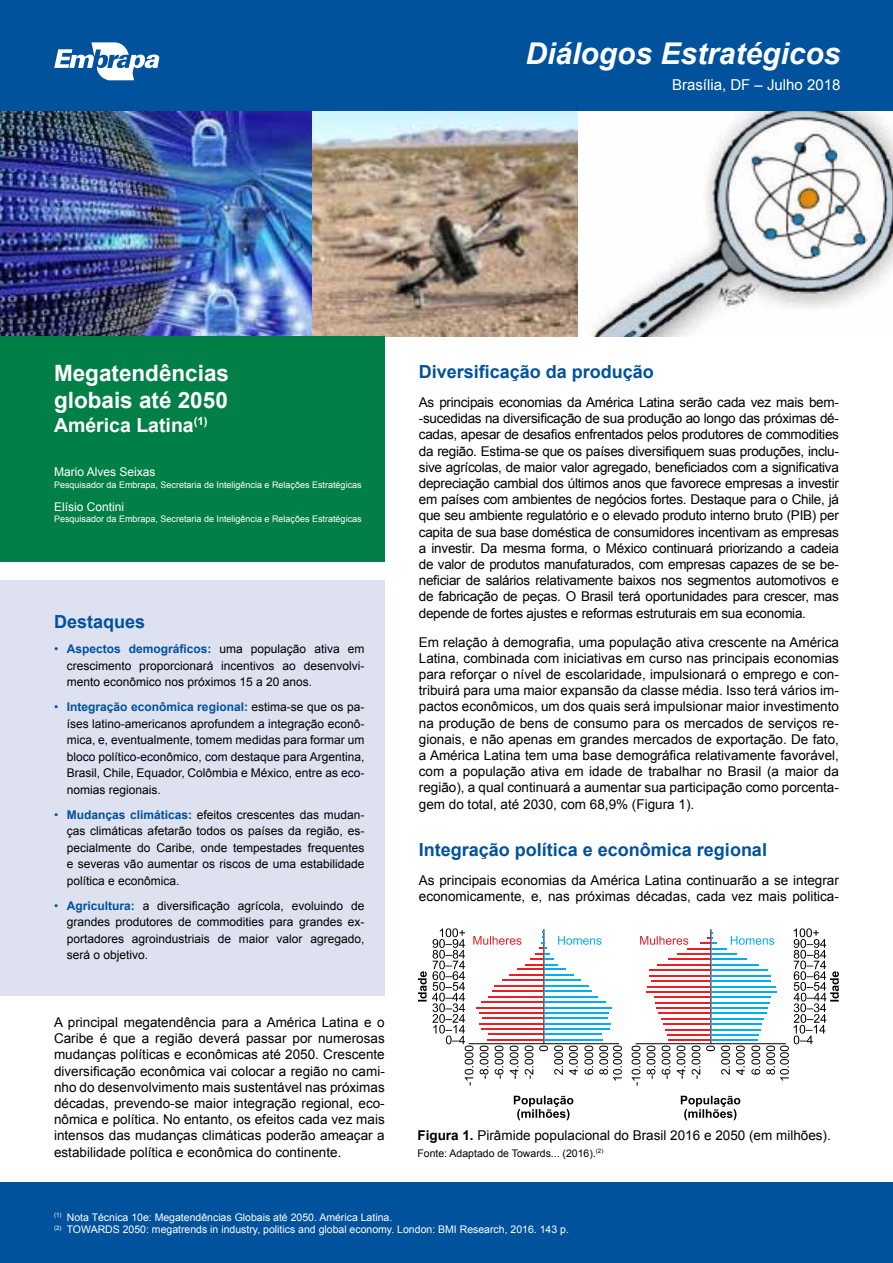
<style>
.page{position:relative;width:893px;height:1263px;background:#fff}
.page>*{position:absolute;margin:0;border:0;box-sizing:border-box;transform-origin:0 0}
.t1{font:italic 700 30px "Arial";color:#fff}
.t2{font:700 22.5px/27px "Arial";color:#fff}
.t3{font:700 19.5px "Arial";color:#fff}
.t4{font:700 18px "Arial";color:#00529c}
.t5{font:15px "Arial";color:#fff}
.t6{font:13.5px/16.2px "Arial";color:#000;text-align:justify}
.t7{font:12px/16.5px "Arial";color:#000;text-align:justify}
.t8{font:12px "Arial";color:#fff}
.t9{font:10.5px/12.6px "Arial";color:#fff}
.t10{font:10.5px "Arial";color:#000}
.t11{font:9px "Arial";color:#fff}
.s1{color:#00529c}
.s2{font-weight:700;color:#00529c}
.s3{font-weight:700}
</style>
<div class="page">
<svg style="left:418px;top:928px;width:204px;height:157px"></svg>
<svg style="left:514px;top:1096px;width:59px;height:24px"></svg>
<svg style="left:681px;top:1096px;width:59px;height:24px"></svg>
<svg style="left:632px;top:928px;width:207px;height:157px"></svg>
<div style="left:0;top:0;width:893px;height:111px;background:#00529c"></div>
<img style="left:0;top:111px;width:893px;height:226px">
<div style="left:0;top:337px;width:385px;height:225px;background:#008047"></div>
<div style="left:0;top:580px;width:385px;height:415px;background:#dde1f0"></div>
<svg style="left:54px;top:42px;width:106px;height:38px"></svg>
<div style="left:0;top:1182px;width:893px;height:81px;background:#00529c"></div>
<h1 class="t1" style="left:525px;top:33px;width:317px">Diálogos Estratégicos</h1>
<p class="t5" style="left:672px;top:75px;width:170px">Brasília, DF – Julho 2018</p>
<h2 class="t2" style="left:54px;top:361px;width:177px">Megatendências globais até 2050</h2>
<h3 class="t3" style="left:54px;top:412px;width:155px">América Latina<sup>(1)</sup></h3>
<p class="t8" style="left:54px;top:464px;width:103px">Mario Alves Seixas</p>
<p class="t11" style="left:54px;top:479px;width:309px">Pesquisador da Embrapa, Secretaria de Inteligência e Relações Estratégicas</p>
<p class="t8" style="left:54px;top:499px;width:72px">Elísio Contini</p>
<p class="t11" style="left:54px;top:513px;width:309px">Pesquisador da Embrapa, Secretaria de Inteligência e Relações Estratégicas</p>
<h3 class="t4" style="left:54px;top:610px;width:93px">Destaques</h3>
<p class="t7" style="left:67px;top:641px;width:299px;text-indent:-13px"><span class="s1">•</span> <span class="s2">Aspectos demográficos:</span> uma população ativa em crescimento proporcionará incentivos ao desenvolvi&shy;mento econômico nos próximos 15 a 20 anos.</p>
<p class="t7" style="left:67px;top:699px;width:299px;text-indent:-13px"><span class="s1">•</span> <span class="s2">Integração econômica regional:</span> estima-se que os pa&shy;íses latino-americanos aprofundem a integração econô&shy;mica, e, eventualmente, tomem medidas para formar um bloco político-econômico, com destaque para Argentina, Brasil, Chile, Equador, Colômbia e México, entre as eco&shy;nomias regionais.</p>
<p class="t7" style="left:67px;top:806px;width:299px;text-indent:-13px"><span class="s1">•</span> <span class="s2">Mudanças climáticas:</span> efeitos crescentes das mudan&shy;ças climáticas afetarão todos os países da região, es&shy;pecialmente do Caribe, onde tempestades frequentes e severas vão aumentar os riscos de uma estabilidade política e econômica.</p>
<p class="t7" style="left:67px;top:897px;width:299px;text-indent:-13px"><span class="s1">•</span> <span class="s2">Agricultura:</span> a diversificação agrícola, evoluindo de grandes produtores de commodities para grandes ex&shy;portadores agroindustriais de maior valor agregado, será o objetivo.</p>
<p class="t6" style="left:54px;top:1014px;width:332px">A principal megatendência para a América Latina e o Caribe é que a região deverá passar por numerosas mudanças políticas e econômicas até 2050. Crescente diversificação econômica vai colocar a região no cami&shy;nho do desenvolvimento mais sustentável nas próximas décadas, prevendo-se maior integração regional, eco&shy;nômica e política. No entanto, os efeitos cada vez mais intensos das mudanças climáticas poderão ameaçar a estabilidade política e econômica do continente.</p>
<h3 class="t4" style="left:419px;top:360px;width:237px">Diversificação da produção</h3>
<p class="t6" style="left:419px;top:394px;width:422px">As principais economias da América Latina serão cada vez mais bem--sucedidas na diversificação de sua produção ao longo das próximas dé&shy;cadas, apesar de desafios enfrentados pelos produtores de commodities da região. Estima-se que os países diversifiquem suas produções, inclu&shy;sive agrícolas, de maior valor agregado, beneficiados com a significativa depreciação cambial dos últimos anos que favorece empresas a investir em países com ambientes de negócios fortes. Destaque para o Chile, já que seu ambiente regulatório e o elevado produto interno bruto (PIB) per capita de sua base doméstica de consumidores incentivam as empresas a investir. Da mesma forma, o México continuará priorizando a cadeia de valor de produtos manufaturados, com empresas capazes de se be&shy;neficiar de salários relativamente baixos nos segmentos automotivos e de fabricação de peças. O Brasil terá oportunidades para crescer, mas depende de fortes ajustes e reformas estruturais em sua economia.</p>
<p class="t6" style="left:419px;top:634px;width:422px">Em relação à demografia, uma população ativa crescente na América Latina, combinada com iniciativas em curso nas principais economias para reforçar o nível de escolaridade, impulsionará o emprego e con&shy;tribuirá para uma maior expansão da classe média. Isso terá vários im&shy;pactos econômicos, um dos quais será impulsionar maior investimento na produção de bens de consumo para os mercados de serviços re&shy;gionais, e não apenas em grandes mercados de exportação. De fato, a América Latina tem uma base demográfica relativamente favorável, com a população ativa em idade de trabalhar no Brasil (a maior da região), a qual continuará a aumentar sua participação como porcenta&shy;gem do total, até 2030, com 68,9% (Figura 1).</p>
<h3 class="t4" style="left:419px;top:837px;width:350px">Integração política e econômica regional</h3>
<p class="t6" style="left:419px;top:872px;width:422px">As principais economias da América Latina continuarão a se integrar economicamente, e, nas próximas décadas, cada vez mais politica-</p>
<p class="t6" style="left:417px;top:1127px;width:415px"><span class="s3">Figura 1.</span> Pirâmide populacional do Brasil 2016 e 2050 (em milhões).</p>
<p class="t10" style="left:417px;top:1146px;width:187px">Fonte: Adaptado de Towards... (2016).<sup>(2)</sup></p>
<p class="t9" style="left:54px;top:1211px;width:516px"><sup>(1)</sup> Nota Técnica 10e: Megatendências Globais até 2050. América Latina.<br><sup>(2)</sup> TOWARDS 2050: megatrends in industry, politics and global economy. London: BMI Research, 2016. 143 p.</p>
</div>
